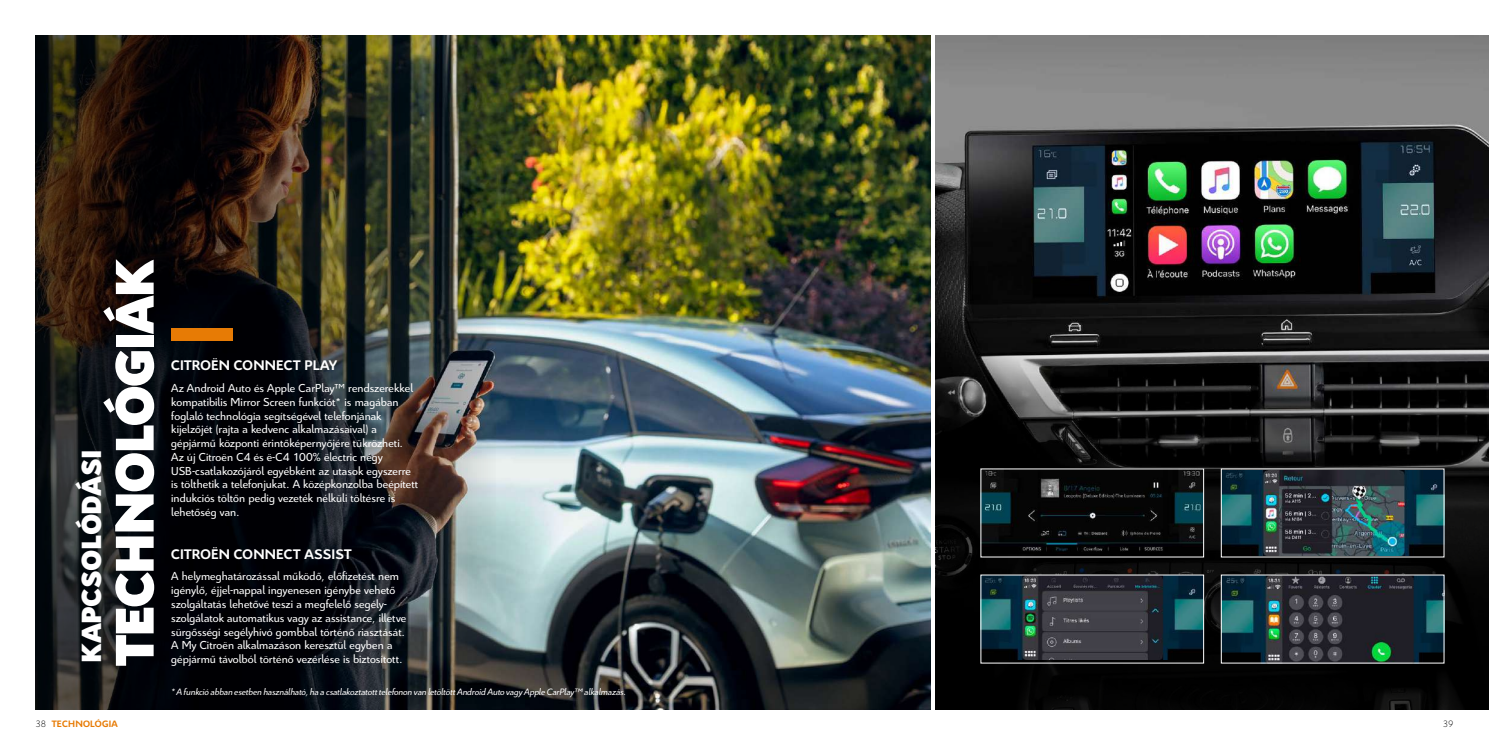
<style>
.page{position:relative;width:1489px;height:745px;background:#fff}
.page>*{position:absolute;margin:0;border:0;box-sizing:border-box;transform-origin:0 0}
.t1{font:900 58.75px "Citroen";letter-spacing:-.04em;color:#fff}
.t2{font:900 30px "Citroen";letter-spacing:-.01em;color:#fff}
.t3{font:700 15px "Citroen";letter-spacing:.015em;color:#fff}
.t4{font:12.5px/13.8px "Citroen";letter-spacing:.005em;color:#fff}
.t5{font:italic 10px "Citroen";letter-spacing:-.005em;color:#fff}
.t6{font:700 10px "Citroen";letter-spacing:.02em;color:#e77b05}
.t7{font:300 10px "Citroen";color:#000}
</style>
<div class="page">
<img style="left:935px;top:35px;width:553px;height:302px">
<img style="left:496px;top:35px;width:434px;height:674px">
<img style="left:35px;top:35px;width:461px;height:674px">
<div style="left:171px;top:328px;width:62px;height:13px;background:#e77b05"></div>
<svg style="left:935px;top:337px;width:553px;height:372px;fill:#040404"></svg>
<img style="left:982px;top:470px;width:219px;height:82px">
<img style="left:982px;top:576px;width:219px;height:82px">
<img style="left:1222px;top:470px;width:220px;height:85px">
<img style="left:1222px;top:576px;width:220px;height:85px">
<h1 class="t1" style="left:92px;top:666px;width:409px;rotate:-90deg">TECHNOLÓGIÁK</h1>
<h2 class="t2" style="left:70px;top:663px;width:215px;rotate:-90deg">KAPCSOLÓDÁSI</h2>
<p class="t3" style="left:171px;top:356px;width:168px">CITROËN CONNECT PLAY</p>
<p class="t4" style="left:171px;top:381px;width:249px">Az Android Auto és Apple CarPlay™ rendszerekkel kompatibilis Mirror Screen funkciót* is magában foglaló technológia segítségével telefonjának kijelzőjét (rajta a kedvenc alkalmazásaival) a gépjármű központi érintőképernyőjére tükrözheti.<br>Az új Citroën C4 és ë-C4 100% ëlectric négy USB-csatlakozójáról egyébként az utasok egyszerre is tölthetik a telefonjukat. A középkonzolba beépített indukciós töltőn pedig vezeték nélküli töltésre is lehetőség van.</p>
<p class="t3" style="left:171px;top:544px;width:182px">CITROËN CONNECT ASSIST</p>
<p class="t4" style="left:171px;top:569px;width:236px">A helymeghatározással működő, előfizetést nem igénylő, éjjel-nappal ingyenesen igénybe vehető szolgáltatás lehetővé teszi a megfelelő segély&shy;szolgálatok automatikus vagy az assistance, illetve sürgősségi segélyhívó gombbal történő riasztását.<br>A My Citroën alkalmazáson keresztül egyben a gépjármű távolból történő vezérlése is biztosított.</p>
<p class="t5" style="left:171px;top:685px;width:456px">*A funkció abban esetben használható, ha a csatlakoztatott telefonon van letöltött Android Auto vagy Apple CarPlay™ alkalmazás.</p>
<p class="t6" style="left:52px;top:717px;width:67px">TECHNOLÓGIA</p>
<p class="t7" style="left:35px;top:717px;width:12px">38</p>
<p class="t7" style="left:1442px;top:717px;width:12px">39</p>
</div>
